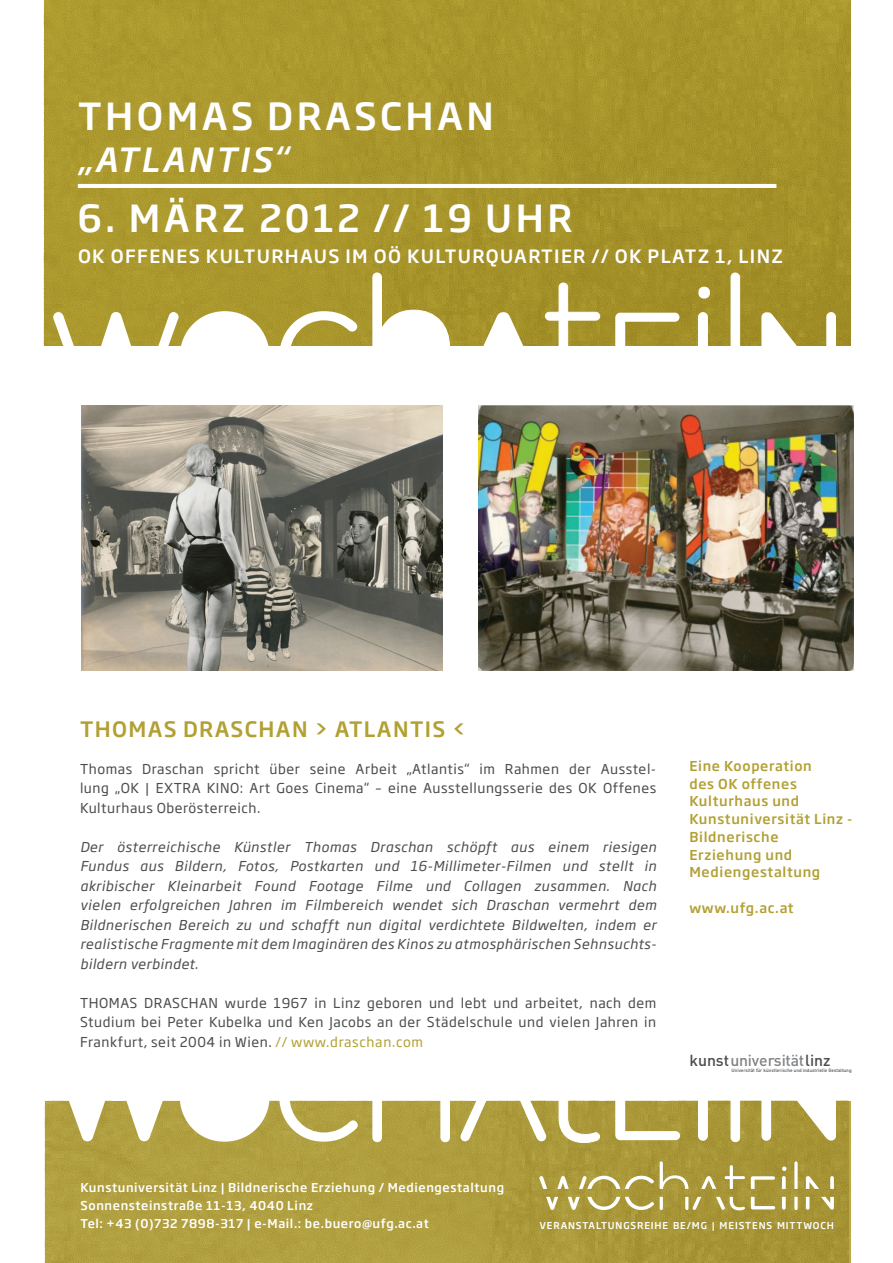
<style>
.page{position:relative;width:893px;height:1263px;background:#fff}
.page>*{position:absolute;margin:0;border:0;box-sizing:border-box;transform-origin:0 0}
.t1{font:500 36.9px "Soho Gothic Pro";letter-spacing:.095em;color:#fff}
.t2{font:italic 500 33px "Soho Gothic Pro";letter-spacing:.085em;color:#fff}
.t3{font:500 21px "Soho Gothic Pro";letter-spacing:.065em;color:#b2a033}
.t4{font:500 18.15px "Soho Gothic Pro";letter-spacing:.075em;color:#fff}
.t5{font:500 15.75px "DIN";color:#818386}
.t6{font:italic 13.5px/19.5px "Soho Gothic Pro";letter-spacing:.04em;color:#4b4c4d;text-align:justify}
.t7{font:13.5px/19.5px "Soho Gothic Pro";letter-spacing:.04em;color:#4b4c4d;text-align:justify}
.t8{font:500 13.5px/17.7px "Soho Gothic Pro";letter-spacing:.05em;color:#b2a033}
.t9{font:500 12px/18px "Soho Gothic Pro";letter-spacing:.05em;color:#fff}
.t10{font:500 9.3px "Soho Gothic Pro";letter-spacing:.095em;color:#fff}
.t11{font:500 4.8px "DIN";color:#4b4c4d}
.s1{color:#b2a033}
.s2{color:#4b4c4d}
</style>
<div class="page">
<img style="left:45px;top:1101px;width:803px;height:162px">
<img style="left:44px;top:0;width:806px;height:346px">
<svg style="left:53px;top:311px;width:783px;height:35px;fill:#a9962c"></svg>
<div style="left:731px;top:273px;width:9px;height:129px;background:#fff;border-radius:4px"></div>
<div style="left:731px;top:273px;width:9px;height:130px;border:1px solid #fff;border-radius:4px"></div>
<div style="left:698px;top:287px;width:12px;height:12px;background:#fff;border-radius:5px"></div>
<svg style="left:102px;top:322px;width:29px;height:24px"></svg>
<svg style="left:183px;top:319px;width:80px;height:27px"></svg>
<svg style="left:372px;top:272px;width:78px;height:74px"></svg>
<svg style="left:460px;top:282px;width:140px;height:64px"></svg>
<svg style="left:765px;top:319px;width:37px;height:27px"></svg>
<svg style="left:53px;top:1100px;width:783px;height:42px;fill:#af9e3f"></svg>
<svg style="left:372px;top:1100px;width:78px;height:42px"></svg>
<svg style="left:460px;top:1100px;width:140px;height:43px"></svg>
<div style="left:731px;top:1012px;width:9px;height:130px;background:#fff;border-radius:4px"></div>
<div style="left:731px;top:1012px;width:9px;height:130px;border:1px solid #fff;border-radius:4px"></div>
<svg style="left:70px;top:1100px;width:36px;height:34px"></svg>
<svg style="left:129px;top:1100px;width:35px;height:36px"></svg>
<svg style="left:181px;top:1100px;width:83px;height:36px"></svg>
<svg style="left:796px;top:1100px;width:40px;height:37px"></svg>
<hr style="left:78px;top:184px;width:698px;height:4px;background:#fff">
<img style="left:82px;top:406px;width:360px;height:264px">
<img style="left:478px;top:406px;width:375px;height:264px">
<svg style="left:539px;top:1161px;width:295px;height:49px;background:#b5a656"></svg>
<h1 class="t1" style="left:78px;top:87px;width:417px">Thomas Draschan</h1>
<h2 class="t2" style="left:78px;top:134px;width:212px">„ATLANTIS“</h2>
<h1 class="t1" style="left:78px;top:189px;width:496px">6. März 2012 // 19 Uhr</h1>
<h3 class="t4" style="left:78px;top:242px;width:707px">OK Offenes Kultu rhaus im OÖ Kultu rquartier // OK Platz 1, Linz</h3>
<h3 class="t3" style="left:80px;top:713px;width:388px">Thomas Draschan &gt; Atlantis &lt;</h3>
<p class="t7" style="left:80px;top:758px;width:578px">Thomas Draschan spricht über seine Arbeit „Atlantis“ im Rahmen der Ausstel&shy;lung „OK | EXTRA KINO: Art Goes Cinema“ – eine Ausstellungsserie des OK Offenes Kulturhaus Oberösterreich.</p>
<p class="t6" style="left:80px;top:836px;width:578px">Der österreichische Künstler Thomas Draschan schöpft aus einem riesigen Fundus aus Bildern, Fotos, Postkarten und 16-Millimeter-Filmen und stellt in akribischer Kleinarbeit Found Footage Filme und Collagen zusammen. Nach vielen erfolgreichen Jahren im Filmbereich wendet sich Draschan vermehrt dem Bildnerischen Bereich zu und schafft nun digital verdichtete Bildwelten, indem er realistische Fragmente mit dem Imaginären des Kinos zu atmosphärischen Sehnsuchts&shy;bildern verbindet.</p>
<p class="t7" style="left:80px;top:992px;width:578px">THOMAS DRASCHAN wurde 1967 in Linz geboren und lebt und arbeitet, nach dem Studium bei Peter Kubelka und Ken Jacobs an der Städelschule und vielen Jahren in Frankfurt, seit 2004 in Wien. <span class="s1">// www.draschan.com</span></p>
<p class="t8" style="left:689px;top:756px;width:165px">Eine Kooperation<br>des OK offenes<br>Kulturhaus und<br>Kunstuniversität Linz -<br>Bildnerische<br>Erziehung und<br>Mediengestaltung</p>
<p class="t8" style="left:689px;top:898px;width:106px">www.ufg.ac.at</p>
<p class="t5" style="left:689px;top:1050px;width:143px"><span class="s2">kunst</span>universität<span class="s2">linz</span></p>
<p class="t11" style="left:732px;top:1067px;width:122px">Universität für künstlerische und industrielle Gestaltung</p>
<p class="t9" style="left:80px;top:1177px;width:425px">Kunstuniversität Linz | Bildnerische Erziehung / Mediengestaltung<br>Sonnensteinstraße 11-13, 4040 Linz<br>Tel: +43 (0)732 7898-317 | e-Mail.: be.buero@ufg.ac.at</p>
<p class="t10" style="left:539px;top:1218px;width:161px">Veranstaltu ngsreihe BE/MG</p>
<p class="t10" style="left:712px;top:1218px;width:124px">| M eistens M ittwoch</p>
</div>
